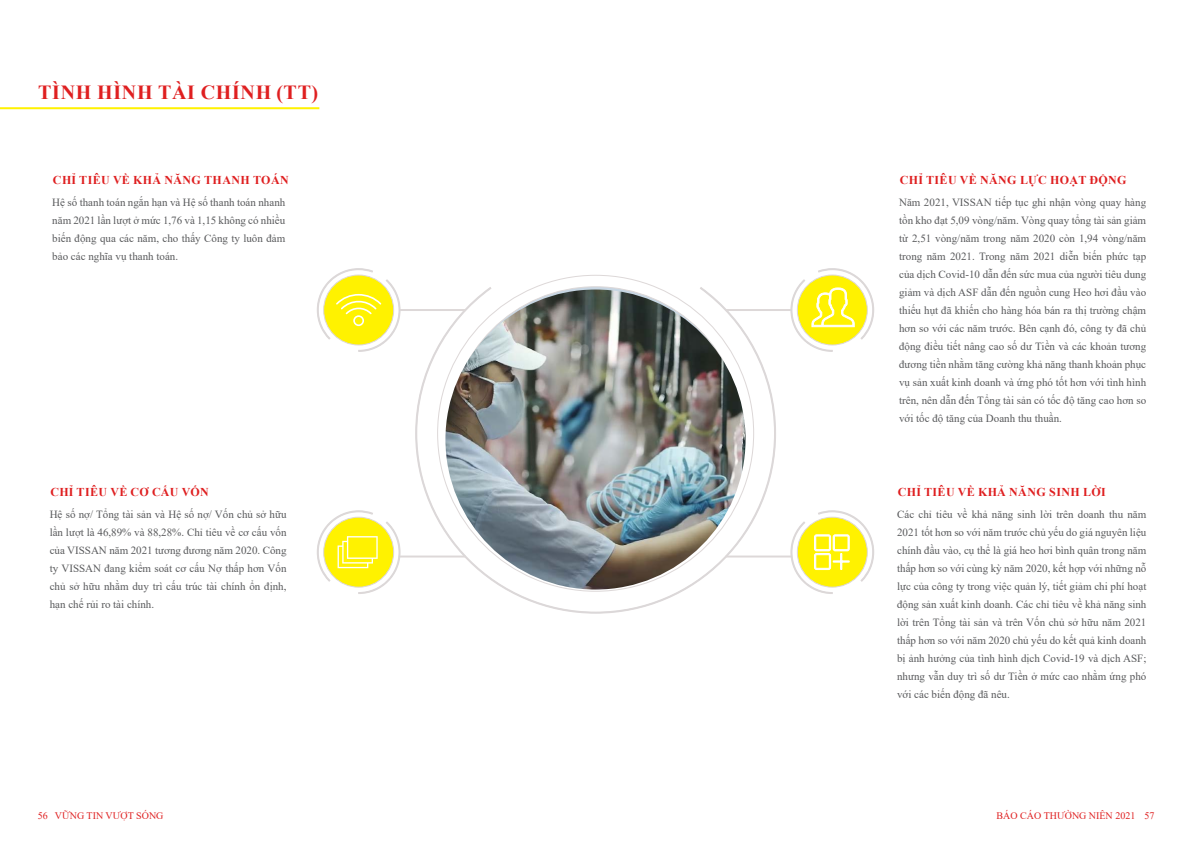
<style>
.page{position:relative;width:1191px;height:842px;background:#fff}
.page>*{position:absolute;margin:0;border:0;box-sizing:border-box;transform-origin:0 0}
.t1{font:700 20px "Times New Roman";letter-spacing:.035em;color:#df1f20}
.t2{font:700 12px "Times New Roman";letter-spacing:.035em;color:#df1f20}
.t3{font:11px/18px "Times New Roman";color:#58595b;text-align:justify}
.t4{font:10px "Times New Roman";color:#df1f20}
</style>
<div class="page">
<hr style="left:0;top:107px;width:319px;height:2px;background:#fff200">
<svg style="left:415px;top:286px;width:361px;height:328px"></svg>
<svg style="left:317px;top:268px;width:84px;height:84px"></svg>
<svg style="left:317px;top:510px;width:84px;height:84px"></svg>
<svg style="left:790px;top:268px;width:84px;height:84px"></svg>
<svg style="left:790px;top:510px;width:84px;height:84px"></svg>
<div style="left:399px;top:309px;width:66px;height:2px;border:1px solid #ddd8d8"></div>
<div style="left:399px;top:555px;width:66px;height:2px;border:1px solid #ddd8d8"></div>
<div style="left:725px;top:309px;width:67px;height:2px;border:1px solid #ddd8d8"></div>
<div style="left:725px;top:555px;width:67px;height:2px;border:1px solid #ddd8d8"></div>
<img style="left:445px;top:289px;width:300px;height:300px;border-radius:150px">
<h1 class="t1" style="left:38px;top:78px;width:281px">TÌNH HÌNH TÀI CHÍNH (TT)</h1>
<p class="t2" style="left:53px;top:172px;width:237px">CHỈ TIÊU VỀ KHẢ NĂNG THANH TOÁN</p>
<p class="t2" style="left:899px;top:172px;width:228px">CHỈ TIÊU VỀ NĂNG LỰC HOẠT ĐỘNG</p>
<p class="t3" style="left:52px;top:193px;width:234px">Hệ số thanh toán ngắn hạn và Hệ số thanh toán nhanh năm 2021 lần lượt ở mức 1,76 và 1,15 không có nhiều biến động qua các năm, cho thấy Công ty luôn đảm bảo các nghĩa vụ thanh toán.</p>
<p class="t3" style="left:899px;top:193px;width:248px">Năm 2021, VISSAN tiếp tục ghi nhận vòng quay hàng tồn kho đạt 5,09 vòng/năm. Vòng quay tổng tài sản giảm từ 2,51 vòng/năm trong năm 2020 còn 1,94 vòng/năm trong năm 2021. Trong năm 2021 diễn biến phức tạp của dịch Covid-10 dẫn đến sức mua của người tiêu dung giảm và dịch ASF dẫn đến nguồn cung Heo hơi đầu vào thiếu hụt đã khiến cho hàng hóa bán ra thị trường chậm hơn so với các năm trước. Bên cạnh đó, công ty đã chủ động điều tiết nâng cao số dư Tiền và các khoản tương đương tiền nhằm tăng cường khả năng thanh khoản phục vụ sản xuất kinh doanh và ứng phó tốt hơn với tình hình trên, nên dẫn đến Tổng tài sản có tốc độ tăng cao hơn so với tốc độ tăng của Doanh thu thuần.</p>
<p class="t2" style="left:50px;top:483px;width:160px">CHỈ TIÊU VỀ CƠ CẤU VỐN</p>
<p class="t2" style="left:897px;top:483px;width:209px">CHỈ TIÊU VỀ KHẢ NĂNG SINH LỜI</p>
<p class="t3" style="left:50px;top:505px;width:238px">Hệ số nợ/ Tổng tài sản và Hệ số nợ/ Vốn chủ sở hữu lần lượt là 46,89% và 88,28%. Chỉ tiêu về cơ cấu vốn của VISSAN năm 2021 tương đương năm 2020. Công ty VISSAN đang kiểm soát cơ cấu Nợ thấp hơn Vốn chủ sở hữu nhằm duy trì cấu trúc tài chính ổn định, hạn chế rủi ro tài chính.</p>
<p class="t3" style="left:897px;top:505px;width:251px">Các chỉ tiêu về khả năng sinh lời trên doanh thu năm 2021 tốt hơn so với năm trước chủ yếu do giá nguyên liệu chính đầu vào, cụ thể là giá heo hơi bình quân trong năm thấp hơn so với cùng kỳ năm 2020, kết hợp với những nỗ lực của công ty trong việc quản lý, tiết giảm chi phí hoạt động sản xuất kinh doanh. Các chỉ tiêu về khả năng sinh lời trên Tổng tài sản và trên Vốn chủ sở hữu năm 2021 thấp hơn so với năm 2020 chủ yếu do kết quả kinh doanh bị ảnh hưởng của tình hình dịch Covid-19 và dịch ASF; nhưng vẫn duy trì số dư Tiền ở mức cao nhằm ứng phó với các biến động đã nêu.</p>
<p class="t4" style="left:38px;top:809px;width:127px">56 VỮNG TIN VƯỢT SÓNG</p>
<p class="t4" style="left:996px;top:808px;width:159px">BÁO CÁO THƯỜNG NIÊN 2021 57</p>
</div>
